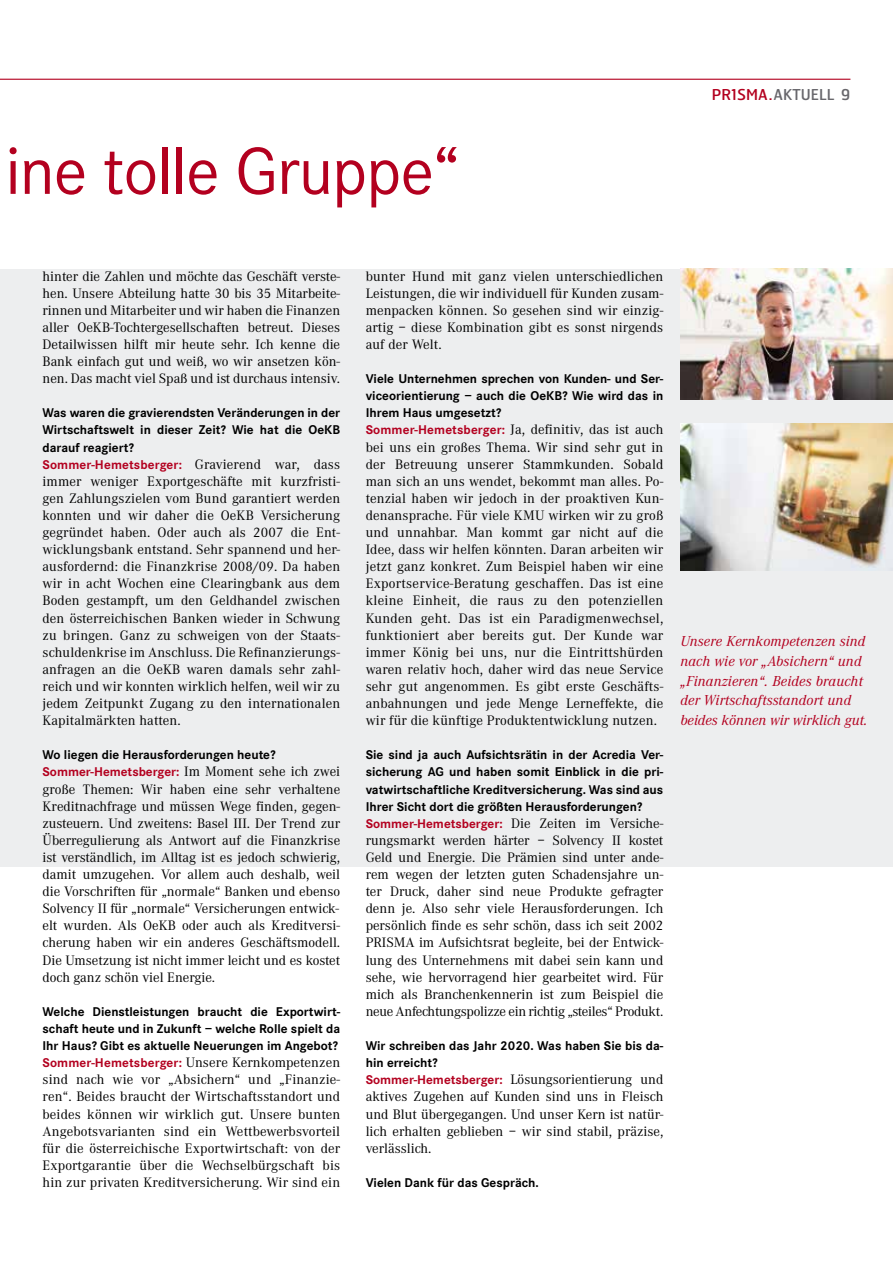
<style>
.page{position:relative;width:893px;height:1263px;background:#fff}
.page>*{position:absolute;margin:0;border:0;box-sizing:border-box;transform-origin:0 0}
.t1{font:69px "Corporate S";letter-spacing:-.015em;color:#b3001f}
.t2{font:italic 15px/19.8px "Corporate A";letter-spacing:.01em;color:#b3001f}
.t3{font:15px "Hermes";color:#68676c}
.t4{font:14.25px/17.1px "Corporate A";color:#000;text-align:justify}
.t5{font:700 13.2px/17.1px "Corporate S";color:#000}
.s1{color:#b3001f}
.s2{font-family:"Corporate A";font-weight:400;font-size:14.25px}
.s3{font-family:"Corporate S";font-weight:700;font-size:13.2px;color:#b3001f}
</style>
<div class="page">
<svg style="left:0;top:78px;width:851px;height:2px"></svg>
<div style="left:0;top:269px;width:893px;height:597px;background:#edeeef"></div>
<img style="left:680px;top:269px;width:213px;height:131px">
<img style="left:680px;top:423px;width:213px;height:147px">
<h1 class="t1" style="left:6px;top:133px;width:455px">ine tolle Gruppe“</h1>
<p class="t3" style="left:712px;top:84px;width:140px"><span class="s1">PR1SMA.</span>AKTUELL 9</p>
<p class="t4" style="left:43px;top:268px;width:299px">hinter die Zahlen und möchte das Geschäft verste&shy;hen. Unsere Abteilung hatte 30 bis 35 Mitarbeite&shy;rinnen und Mitarbeiter und wir haben die Finanzen aller OeKB-Tochtergesellschaften betreut. Dieses Detailwissen hilft mir heute sehr. Ich kenne die Bank einfach gut und weiß, wo wir ansetzen kön&shy;nen. Das macht viel Spaß und ist durchaus intensiv.</p>
<p class="t5" style="left:43px;top:405px;width:299px">Was waren die gravierendsten Veränderungen in der Wirtschaftswelt in dieser Zeit? Wie hat die OeKB darauf reagiert?<br><span class="s1">Sommer-Hemetsberger:</span> <span class="s2">Gravierend war, dass</span></p>
<p class="t4" style="left:43px;top:473px;width:299px">immer weniger Exportgeschäfte mit kurzfristi&shy;gen Zahlungszielen vom Bund garantiert werden konnten und wir daher die OeKB Versicherung gegründet haben. Oder auch als 2007 die Ent&shy;wicklungsbank entstand. Sehr spannend und her&shy;ausfordernd: die Finanzkrise 2008/09. Da haben wir in acht Wochen eine Clearingbank aus dem Boden gestampft, um den Geldhandel zwischen den österreichischen Banken wieder in Schwung zu bringen. Ganz zu schweigen von der Staats&shy;schuldenkrise im Anschluss. Die Refinanzierungs&shy;anfragen an die OeKB waren damals sehr zahl&shy;reich und wir konnten wirklich helfen, weil wir zu jedem Zeitpunkt Zugang zu den internationalen Kapitalmärkten hatten.</p>
<p class="t5" style="left:43px;top:747px;width:299px">Wo liegen die Herausforderungen heute?<br><span class="s1">Sommer-Hemetsberger:</span> <span class="s2">Im Moment sehe ich zwei</span></p>
<p class="t4" style="left:43px;top:781px;width:299px">große Themen: Wir haben eine sehr verhaltene Kreditnachfrage und müssen Wege finden, gegen&shy;zusteuern. Und zweitens: Basel III. Der Trend zur Überregulierung als Antwort auf die Finanzkrise ist verständlich, im Alltag ist es jedoch schwierig, damit umzugehen. Vor allem auch deshalb, weil die Vorschriften für „normale“ Banken und ebenso Solvency II für „normale“ Versicherungen entwick&shy;elt wurden. Als OeKB oder auch als Kreditversi&shy;cherung haben wir ein anderes Geschäftsmodell.<br>Die Umsetzung ist nicht immer leicht und es kostet doch ganz schön viel Energie.</p>
<p class="t5" style="left:43px;top:1003px;width:299px;text-align:justify">Welche Dienstleistungen braucht die Exportwirt&shy;schaft heute und in Zukunft – welche Rolle spielt da Ihr Haus? Gibt es aktuelle Neuerungen im Angebot?</p>
<p class="t4" style="left:43px;top:1054px;width:299px"><span class="s3">Sommer-Hemetsberger:</span> Unsere Kernkompetenzen sind nach wie vor „Absichern“ und „Finanzie&shy;ren“. Beides braucht der Wirtschaftsstandort und beides können wir wirklich gut. Unsere bunten Angebotsvarianten sind ein Wettbewerbsvorteil für die österreichische Exportwirtschaft: von der Exportgarantie über die Wechselbürgschaft bis hin zur privaten Kreditversicherung. Wir sind ein</p>
<p class="t4" style="left:366px;top:268px;width:299px">bunter Hund mit ganz vielen unterschiedlichen Leistungen, die wir individuell für Kunden zusam&shy;menpacken können. So gesehen sind wir einzig&shy;artig – diese Kombination gibt es sonst nirgends auf der Welt.</p>
<p class="t5" style="left:366px;top:370px;width:299px;text-align:justify">Viele Unternehmen sprechen von Kunden- und Ser&shy;viceorientierung – auch die OeKB? Wie wird das in Ihrem Haus umgesetzt?</p>
<p class="t4" style="left:366px;top:421px;width:299px"><span class="s3">Sommer-Hemetsberger:</span> Ja, definitiv, das ist auch bei uns ein großes Thema. Wir sind sehr gut in der Betreuung unserer Stammkunden. Sobald man sich an uns wendet, bekommt man alles. Po&shy;tenzial haben wir jedoch in der proaktiven Kun&shy;denansprache. Für viele KMU wirken wir zu groß und unnahbar. Man kommt gar nicht auf die Idee, dass wir helfen könnten. Daran arbeiten wir jetzt ganz konkret. Zum Beispiel haben wir eine Exportservice-Beratung geschaffen. Das ist eine kleine Einheit, die raus zu den potenziellen Kunden geht. Das ist ein Paradigmenwechsel, funktioniert aber bereits gut. Der Kunde war immer König bei uns, nur die Eintrittshürden waren relativ hoch, daher wird das neue Service sehr gut angenommen. Es gibt erste Geschäfts&shy;anbahnungen und jede Menge Lerneffekte, die wir für die künftige Produktentwicklung nutzen.</p>
<p class="t5" style="left:366px;top:747px;width:299px">Sie sind ja auch Aufsichtsrätin in der Acredia Ver&shy;sicherung AG und haben somit Einblick in die pri&shy;vatwirtschaftliche Kreditversicherung. Was sind aus Ihrer Sicht dort die größten Herausforderungen?<br><span class="s1">Sommer-Hemetsberger:</span> <span class="s2">Die Zeiten im Versiche-</span></p>
<p class="t4" style="left:366px;top:832px;width:299px">rungsmarkt werden härter – Solvency II kostet Geld und Energie. Die Prämien sind unter ande&shy;rem wegen der letzten guten Schadensjahre un&shy;ter Druck, daher sind neue Produkte gefragter denn je. Also sehr viele Herausforderungen. Ich persönlich finde es sehr schön, dass ich seit 2002<br>PRISMA im Aufsichtsrat begleite, bei der Entwick&shy;lung des Unternehmens mit dabei sein kann und sehe, wie hervorragend hier gearbeitet wird. Für mich als Branchenkennerin ist zum Beispiel die neue Anfechtungspolizze ein richtig „steiles“ Produkt.</p>
<p class="t5" style="left:366px;top:1037px;width:299px">Wir schreiben das Jahr 2020. Was haben Sie bis da&shy;hin erreicht?</p>
<p class="t4" style="left:366px;top:1071px;width:299px"><span class="s3">Sommer-Hemetsberger:</span> Lösungsorientierung und aktives Zugehen auf Kunden sind uns in Fleisch und Blut übergegangen. Und unser Kern ist natür&shy;lich erhalten geblieben – wir sind stabil, präzise, verlässlich.</p>
<p class="t5" style="left:366px;top:1174px;width:175px">Vielen Dank für das Gespräch.</p>
<p class="t2" style="left:680px;top:631px;width:189px">Unsere Kernkompetenzen sind nach wie vor „Absichern“ und „Finanzieren“. Beides braucht der Wirtschaftsstandort und beides können wir wirklich gut.</p>
</div>
